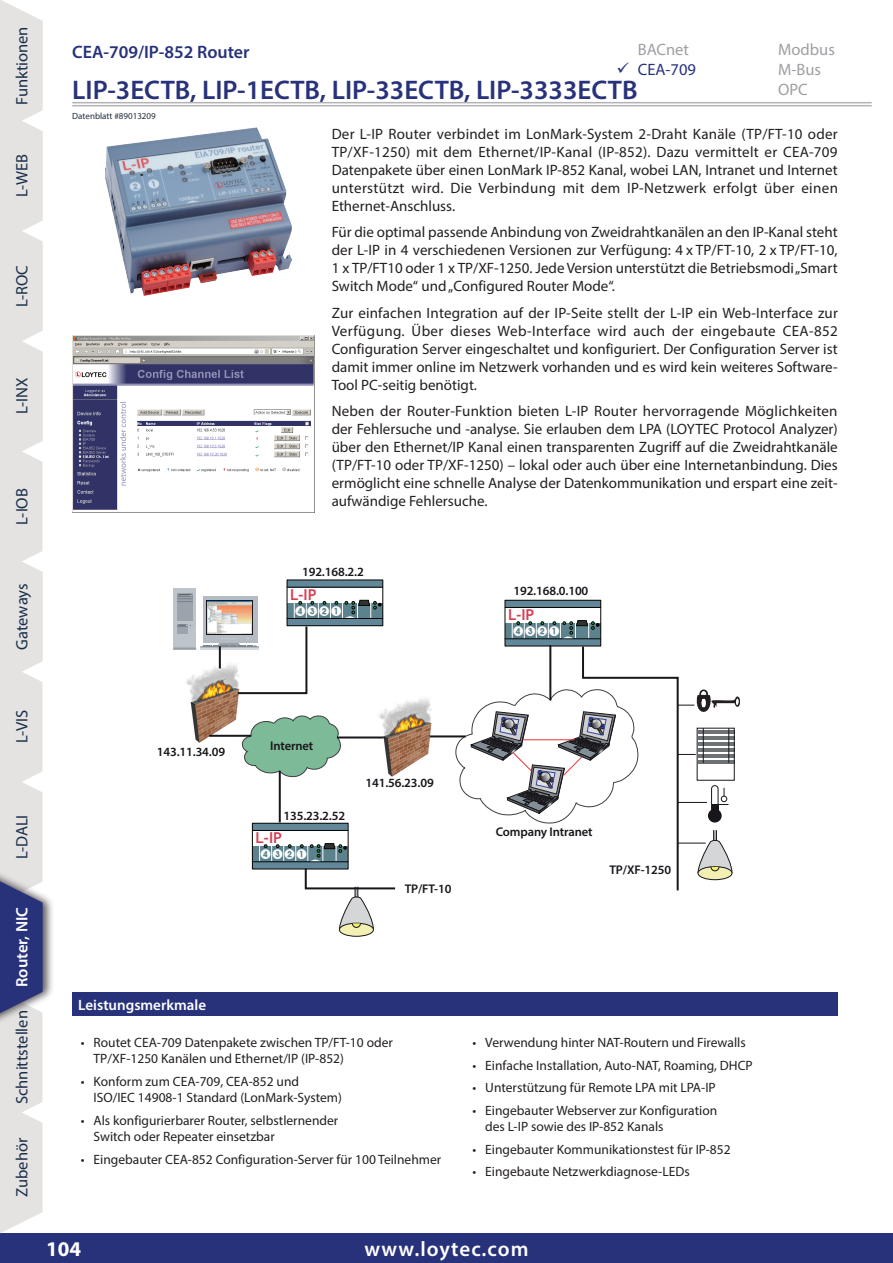
<style>
.page{position:relative;width:893px;height:1263px;background:#fff}
.page>*{position:absolute;margin:0;border:0;box-sizing:border-box;transform-origin:0 0}
.Title__Device__-_TOC{font:600 27px "Myriad Pro";color:#27327b}
.t1{font:600 21px "Myriad Pro";letter-spacing:.05em;color:#fff}
.t2{font:700 21px "Myriad Pro";color:#fff}
.UberTitle__Device{font:600 18px "Myriad Pro";color:#27327b}
.t3{font:16.5px "Myriad Pro";color:#182e48}
.Technology___Network{font:16.5px "Myriad Pro";color:#9d9fa2}
.Tab__Register__Selec{font:600 16.5px "Myriad Pro";color:#fff}
.Technology___Network-2{font:16.5px "Myriad Pro";color:#27327b}
.LOYTEC_Base__LANGUAG{font:15px/18px "Myriad Pro";color:#231f20;text-align:justify}
.Table_Headline{font:600 15px "Myriad Pro";color:#fff}
.t4{font:700 15px "Trebuchet MS";color:#d83f53}
.t5{font:13.5px/16.2px "Myriad Pro";color:#231f20}
.t6{font:600 12.6px "Myriad Pro";letter-spacing:-.01em;color:#18161b}
.Datasheet{font:9px "Myriad Pro";color:#232d3a}
</style>
<div class="page">
<div style="left:72px;top:992px;width:766px;height:24px;background:#27327b"></div>
<img style="left:105px;top:128px;width:187px;height:167px">
<img style="left:72px;top:336px;width:242px;height:176px">
<img style="left:364px;top:698px;width:88px;height:79px">
<svg style="left:289px;top:603px;width:5px;height:14px"></svg>
<div style="left:287px;top:587px;width:96px;height:32px;border:1px solid #050504"></div>
<div style="left:287px;top:618px;width:96px;height:8px;background:#628798"></div>
<div style="left:287px;top:618px;width:96px;height:8px;border:1px solid #050504"></div>
<div style="left:287px;top:580px;width:96px;height:7px;background:#628798"></div>
<div style="left:252px;top:846px;width:96px;height:16px;background:#5c828e"></div>
<div style="left:252px;top:830px;width:96px;height:32px;border:1px solid #050504"></div>
<div style="left:252px;top:862px;width:96px;height:7px;background:#628798"></div>
<div style="left:252px;top:861px;width:96px;height:8px;border:1px solid #050504"></div>
<div style="left:252px;top:823px;width:96px;height:7px;background:#628798"></div>
<div style="left:252px;top:823px;width:96px;height:8px;border:1px solid #050504"></div>
<div style="left:203px;top:596px;width:54px;height:46px;background:#b4bbc2"></div>
<div style="left:206px;top:600px;width:47px;height:34px;background:#18161b"></div>
<hr style="left:200px;top:647px;width:59px;height:2px;background:#d5d9dc">
<hr style="left:200px;top:646px;width:59px;height:1px;background:#b4bbc2">
<div style="left:174px;top:588px;width:22px;height:61px;background:#bdc4ca"></div>
<div style="left:177px;top:594px;width:16px;height:27px;background:#9ba3ac"></div>
<div style="left:177px;top:624px;width:11px;height:10px;background:#9ba3ac"></div>
<svg style="left:177px;top:594px;width:16px;height:8px"></svg>
<svg style="left:177px;top:624px;width:17px;height:4px"></svg>
<svg style="left:173px;top:647px;width:23px;height:2px"></svg>
<img style="left:207px;top:601px;width:45px;height:23px">
<div style="left:505px;top:600px;width:96px;height:7px;background:#628798"></div>
<div style="left:505px;top:600px;width:96px;height:8px;border:1px solid #050504"></div>
<img style="left:186px;top:673px;width:55px;height:70px">
<svg style="left:241px;top:715px;width:100px;height:62px"></svg>
<div style="left:339px;top:923px;width:34px;height:13px;background:#f3f0b3;border-radius:50%"></div>
<div style="left:339px;top:923px;width:35px;height:13px;border:1px solid #18161b;border-radius:50%"></div>
<svg style="left:203px;top:624px;width:105px;height:71px"></svg>
<hr style="left:209px;top:735px;width:42px;height:2px;background:#18161b">
<hr style="left:337px;top:736px;width:47px;height:2px;background:#18161b">
<hr style="left:430px;top:735px;width:36px;height:2px;background:#18161b">
<hr style="left:279px;top:771px;width:2px;height:51px;background:#18161b">
<div style="left:0;top:1233px;width:893px;height:30px;background:#27327b"></div>
<hr style="left:72px;top:102px;width:800px;height:1px;background:#b2b3b7">
<hr style="left:72px;top:105px;width:800px;height:1px;background:#b2b3b7">
<div style="left:0;top:853px;width:55px;height:188px;background:#231f20;opacity:.75"></div>
<svg style="left:0;top:0;width:43px;height:1234px;background:#d3d4d9"></svg>
<svg style="left:294px;top:600px;width:87px;height:18px;background:#728e95"></svg>
<svg style="left:259px;top:843px;width:137px;height:87px"></svg>
<svg style="left:453px;top:620px;width:287px;height:271px"></svg>
<p class="t3" style="left:12px;top:105px;width:80px;rotate:-90deg">Funktionen</p>
<p class="t3" style="left:12px;top:197px;width:44px;rotate:-90deg">L-WEB</p>
<p class="t3" style="left:12px;top:307px;width:44px;rotate:-90deg">L-ROC</p>
<p class="t3" style="left:12px;top:414px;width:38px;rotate:-90deg">L-INX</p>
<p class="t3" style="left:12px;top:525px;width:38px;rotate:-90deg">L-IOB</p>
<p class="t3" style="left:12px;top:650px;width:68px;rotate:-90deg">Gateways</p>
<p class="Technology___Network" style="left:638px;top:39px;width:53px">BACnet</p>
<p class="Technology___Network" style="left:778px;top:39px;width:58px">Modbus</p>
<p class="Technology___Network-2" style="left:617px;top:59px;width:81px">✓ CEA‑709</p>
<p class="Technology___Network" style="left:778px;top:59px;width:44px">M-Bus</p>
<p class="Technology___Network" style="left:778px;top:79px;width:31px">OPC</p>
<p class="UberTitle__Device" style="left:72px;top:41px;width:179px">CEA‑709/IP‑852 Router</p>
<p class="Title__Device__-_TOC" style="left:72px;top:73px;width:567px">LIP‑3ECTB, LIP‑1ECTB, LIP‑33ECTB, LIP‑3333ECTB</p>
<p class="Datasheet" style="left:72px;top:110px;width:85px">Datenblatt #89013209</p>
<p class="LOYTEC_Base__LANGUAG" style="left:332px;top:125px;width:508px">Der L-IP Router verbindet im LonMark-System 2-Draht Kanäle (TP/FT-10 oder TP/XF-1250) mit dem Ethernet/IP-Kanal (IP-852). Dazu vermittelt er CEA-709<br>Datenpakete über einen LonMark IP-852 Kanal, wobei LAN, Intranet und Internet unterstützt wird. Die Verbindung mit dem IP-Netzwerk erfolgt über einen Ethernet-Anschluss.</p>
<p class="LOYTEC_Base__LANGUAG" style="left:332px;top:223px;width:508px">Für die optimal passende Anbindung von Zweidrahtkanälen an den IP-Kanal steht der L-IP in 4 verschiedenen Versionen zur Verfügung: 4 x TP/FT-10, 2 x TP/FT-10, 1 x TP/FT10 oder 1 x TP/XF-1250. Jede Version unterstützt die Betriebsmodi „Smart Switch Mode“ und „Configured Router Mode“.</p>
<p class="LOYTEC_Base__LANGUAG" style="left:332px;top:304px;width:508px">Zur einfachen Integration auf der IP-Seite stellt der L-IP ein Web-Interface zur Verfügung. Über dieses Web-Interface wird auch der eingebaute CEA-852<br>Configuration Server eingeschaltet und konfiguriert. Der Configuration Server ist damit immer online im Netzwerk vorhanden und es wird kein weiteres Software-Tool PC-seitig benötigt.</p>
<p class="LOYTEC_Base__LANGUAG" style="left:332px;top:402px;width:508px">Neben der Router-Funktion bieten L-IP Router hervorragende Möglichkeiten der Fehlersuche und -analyse. Sie erlauben dem LPA (LOYTEC Protocol Analyzer) über den Ethernet/IP Kanal einen transparenten Zugriff auf die Zweidrahtkanäle (TP/FT-10 oder TP/XF-1250) – lokal oder auch über eine Internetanbindung. Dies ermöglicht eine schnelle Analyse der Datenkommunikation und erspart eine zeit&shy;aufwändige Fehlersuche.</p>
<p class="t6" style="left:302px;top:564px;width:63px">192.168.2.2</p>
<p class="t4" style="left:290px;top:585px;width:28px">L-IP</p>
<p class="t6" style="left:513px;top:582px;width:77px">192.168.0.100</p>
<p class="t4" style="left:508px;top:606px;width:28px">L-IP</p>
<p class="t3" style="left:12px;top:743px;width:35px;rotate:-90deg">L-VIS</p>
<p class="t3" style="left:12px;top:859px;width:46px;rotate:-90deg">L-DALI</p>
<p class="Tab__Register__Selec" style="left:11px;top:987px;width:81px;rotate:-90deg">Router, NIC</p>
<p class="t3" style="left:12px;top:1104px;width:96px;rotate:-90deg">Schnittstellen</p>
<p class="t3" style="left:12px;top:1197px;width:61px;rotate:-90deg">Zubehör</p>
<p class="t6" style="left:157px;top:744px;width:70px">143.11.34.09</p>
<p class="t6" style="left:270px;top:738px;width:45px">Internet</p>
<p class="t6" style="left:283px;top:808px;width:63px">135.23.2.52</p>
<p class="t4" style="left:255px;top:829px;width:28px">L-IP</p>
<p class="t6" style="left:365px;top:775px;width:70px">141.56.23.09</p>
<p class="t6" style="left:405px;top:880px;width:48px">TP/FT-10</p>
<p class="t6" style="left:496px;top:824px;width:98px">Company Intranet</p>
<p class="t6" style="left:609px;top:861px;width:63px">TP/XF-1250</p>
<p class="Table_Headline" style="left:78px;top:995px;width:129px">Leistungsmerkmale</p>
<p class="t5" style="left:94px;top:1034px;width:301px;text-indent:-13px">• Routet CEA-709 Datenpakete zwischen TP/FT-10 oder<br>TP/XF-1250 Kanälen und Ethernet/IP (IP-852)</p>
<p class="t5" style="left:94px;top:1073px;width:250px;text-indent:-13px">• Konform zum CEA-709, CEA-852 und<br>ISO/IEC 14908-1 Standard (LonMark-System)</p>
<p class="t5" style="left:94px;top:1112px;width:246px;text-indent:-13px">• Als konfigurierbarer Router, selbstlernender<br>Switch oder Repeater einsetzbar</p>
<p class="t5" style="left:81px;top:1151px;width:362px">• Eingebauter CEA-852 Configuration-Server für 100 Teilnehmer</p>
<p class="t5" style="left:472px;top:1034px;width:275px">• Verwendung hinter NAT-Routern und Firewalls</p>
<p class="t5" style="left:472px;top:1057px;width:282px">• Einfache Installation, Auto-NAT, Roaming, DHCP</p>
<p class="t5" style="left:472px;top:1079px;width:245px">• Unterstützung für Remote LPA mit LPA-IP</p>
<p class="t5" style="left:485px;top:1102px;width:233px;text-indent:-13px">• Eingebauter Webserver zur Konfiguration des L-IP sowie des IP-852 Kanals</p>
<p class="t5" style="left:472px;top:1141px;width:260px">• Eingebauter Kommunikationstest für IP-852</p>
<p class="t5" style="left:472px;top:1163px;width:219px">• Eingebaute Netzwerkdiagnose-LEDs</p>
<h2 class="t2" style="left:46px;top:1235px;width:36px">104</h2>
<h2 class="t1" style="left:364px;top:1235px;width:166px">www.loytec.com</h2>
</div>
